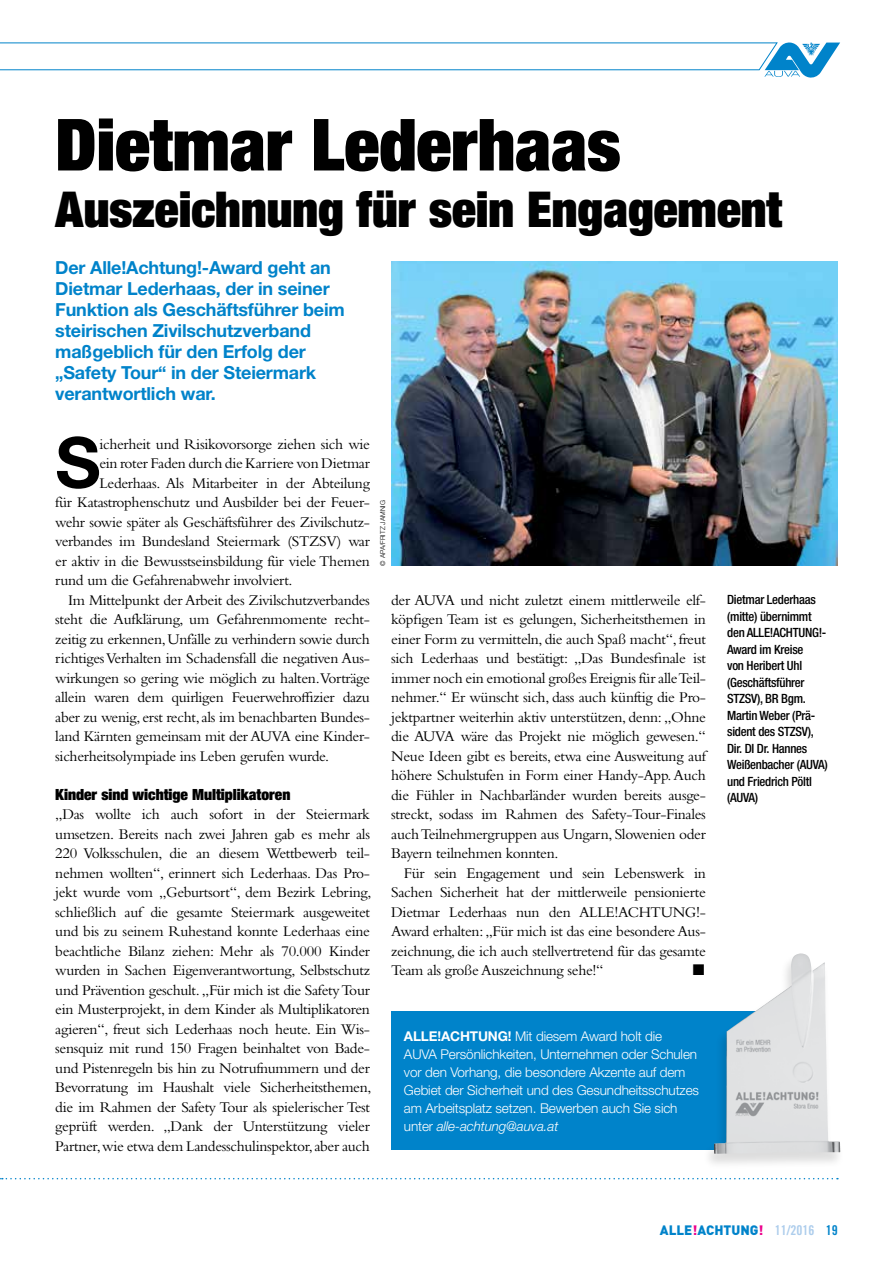
<style>
.page{position:relative;width:893px;height:1263px;background:#fff}
.page>*{position:absolute;margin:0;border:0;box-sizing:border-box;transform-origin:0 0}
.t1{font:900 condensed 72px "Helvetica Neue LT Std";color:#000}
.t2{font:700 70.05px "Helvetica Neue LT Std";color:#000}
.t3{font:900 condensed 49.5px "Helvetica Neue LT Std";color:#000}
.t4{font:700 18px/21px "Helvetica Neue LT Std";letter-spacing:-.01em;color:#0083ca}
.t5{font:15.45px/19.5px "Bembo Std";letter-spacing:-.02em;color:#000;text-align:justify}
.t6{font:900 condensed 15.45px "Helvetica Neue LT Std";color:#000}
.t7{font:15.45px "Zapf Dingbats ITC";color:#000}
.t8{font:300 13.5px/18px "Helvetica Neue LT Std";letter-spacing:-.01em;color:#fff}
.t9{font:900 13.5px "DIN Pro";color:#0083ca}
.t10{font:500 condensed 12.75px/16.5px "Helvetica Neue LT Std";letter-spacing:-.02em;color:#000}
.t11{font:300 6.75px "Helvetica Neue LT Std";color:#000}
.s1{font-weight:700}
.s2{font-style:italic}
.s3{color:#ec008c}
.s4{font-family:"Trade Gothic LT Std Bd Cn 20";font-weight:400;color:#adcdec}
.s5{font-family:"Trade Gothic LT Std Bd Cn 20";font-weight:400}
</style>
<div class="page">
<svg style="left:0;top:1178px;width:838px;height:1px"></svg>
<svg style="left:0;top:42px;width:840px;height:36px"></svg>
<img style="left:391px;top:261px;width:447px;height:305px">
<div style="left:391px;top:1012px;width:383px;height:138px;background:#0083ca"></div>
<div style="left:703px;top:953px;width:142px;height:216px;background:#000;opacity:.14"></div>
<img style="left:782px;top:953px;width:18px;height:39px">
<h1 class="t1" style="left:55px;top:99px;width:567px">Dietmar Lederhaas</h1>
<h3 class="t3" style="left:55px;top:178px;width:728px">Auszeichnung für sein Engagement</h3>
<p class="t4" style="left:55px;top:257px;width:291px">Der Alle!Achtung!-Award geht an<br>Dietmar Lederhaas, der in seiner<br>Funktion als Geschäftsführer beim steirischen Zivilschutzverband maßgeblich für den Erfolg der „Safety Tour“ in der Steiermark verantwortlich war.</p>
<h2 class="t2" style="left:55px;top:419px;width:47px">S</h2>
<p class="t5" style="left:99px;top:434px;width:272px">icherheit und Risikovorsorge ziehen sich wie</p>
<p class="t5" style="left:99px;top:453px;width:272px">ein roter Faden durch die Karriere von Dietmar</p>
<p class="t5" style="left:99px;top:473px;width:272px">Lederhaas. Als Mitarbeiter in der Abteilung</p>
<p class="t5" style="left:55px;top:492px;width:316px">für Katastrophenschutz und Ausbilder bei der Feuer-</p>
<p class="t5" style="left:55px;top:512px;width:316px">wehr sowie später als Geschäftsführer des Zivilschutz-</p>
<p class="t5" style="left:55px;top:531px;width:316px">verbandes im Bundesland Steiermark (STZSV) war</p>
<p class="t5" style="left:55px;top:551px;width:316px">er aktiv in die Bewusstseinsbildung für viele Themen</p>
<p class="t5" style="left:55px;top:570px;width:239px">rund um die Gefahrenabwehr involviert.</p>
<p class="t5" style="left:68px;top:590px;width:303px">Im Mittelpunkt der Arbeit des Zivilschutzverbandes</p>
<p class="t5" style="left:55px;top:609px;width:316px">steht die Aufklärung, um Gefahrenmomente recht-</p>
<p class="t5" style="left:55px;top:629px;width:316px">zeitig zu erkennen, Unfälle zu verhindern sowie durch</p>
<p class="t5" style="left:55px;top:648px;width:316px">richtiges Verhalten im Schadensfall die negativen Aus-</p>
<p class="t5" style="left:55px;top:668px;width:316px">wirkungen so gering wie möglich zu halten.Vorträge</p>
<p class="t5" style="left:55px;top:687px;width:316px">allein waren dem quirligen Feuerwehroffizier dazu</p>
<p class="t5" style="left:55px;top:707px;width:316px">aber zu wenig, erst recht, als im benachbarten Bundes-</p>
<p class="t5" style="left:55px;top:726px;width:316px">land Kärnten gemeinsam mit der AUVA eine Kinder-</p>
<p class="t5" style="left:55px;top:746px;width:275px">sicherheitsolympiade ins Leben gerufen wurde.</p>
<p class="t6" style="left:55px;top:784px;width:237px">Kinder sind wichtige Multiplikatoren</p>
<p class="t5" style="left:55px;top:804px;width:318px">„Das wollte ich auch sofort in der Steiermark umsetzen. Bereits nach zwei Jahren gab es mehr als 220 Volksschulen, die an diesem Wettbewerb teil&shy;nehmen wollten“, erinnert sich Lederhaas. Das Pro&shy;jekt wurde vom „Geburtsort“, dem Bezirk Lebring, schließlich auf die gesamte Steiermark ausgeweitet und bis zu seinem Ruhestand konnte Lederhaas eine beachtliche Bilanz ziehen: Mehr als 70.000 Kinder wurden in Sachen Eigenverantwortung, Selbstschutz und Prävention geschult. „Für mich ist die Safety Tour ein Musterprojekt, in dem Kinder als Multiplikatoren agieren“, freut sich Lederhaas noch heute. Ein Wis&shy;sensquiz mit rund 150 Fragen beinhaltet von Bade&shy;und Pistenregeln bis hin zu Notrufnummern und der Bevorratung im Haushalt viele Sicherheitsthemen, die im Rahmen der Safety Tour als spielerischer Test geprüft werden. „Dank der Unterstützung vieler Partner, wie etwa dem Landesschulinspektor, aber auch</p>
<p class="t11" style="left:379px;top:566px;width:67px;rotate:-90deg">© APA/Fritz Jamnig</p>
<p class="t5" style="left:391px;top:590px;width:316px">der AUVA und nicht zuletzt einem mittlerweile elf&shy;köpfigen Team ist es gelungen, Sicherheitsthemen in einer Form zu vermitteln, die auch Spaß macht“, freut sich Lederhaas und bestätigt: „Das Bundesfinale ist immer noch ein emotional großes Ereignis für alle Teil&shy;nehmer.“ Er wünscht sich, dass auch künftig die Pro&shy;jektpartner weiterhin aktiv unterstützen, denn: „Ohne die AUVA wäre das Projekt nie möglich gewesen.“ Neue Ideen gibt es bereits, etwa eine Ausweitung auf höhere Schulstufen in Form einer Handy-App. Auch die Fühler in Nachbarländer wurden bereits ausge&shy;streckt, sodass im Rahmen des Safety-Tour-Finales auch Teilnehmergruppen aus Ungarn, Slowenien oder Bayern teilnehmen konnten.</p>
<p class="t5" style="left:391px;top:863px;width:316px;text-indent:13px">Für sein Engagement und sein Lebenswerk in Sachen Sicherheit hat der mittlerweile pensionierte Dietmar Lederhaas nun den ALLE!ACHTUNG!- Award erhalten: „Für mich ist das eine besondere Aus&shy;zeichnung, die ich auch stellvertretend für das gesamte Team als große Auszeichnung sehe!“</p>
<p class="t7" style="left:693px;top:962px;width:13px">■</p>
<p class="t8" style="left:404px;top:1027px;width:297px"><span class="s1">Alle!Achtung!</span> Mit diesem Award holt die<br>AUVA Persönlichkeiten, Unternehmen oder Schulen vor den Vorhang, die besondere Akzente auf dem Gebiet der Sicherheit und des Gesundheitsschutzes am Arbeitsplatz setzen. Bewerben auch Sie sich unter <span class="s2">alle-achtung@auva.at</span></p>
<p class="t10" style="left:727px;top:591px;width:102px">Dietmar Lederhaas (mitte) übernimmt den ALLE!ACHTUNG!-<br>Award im Kreise<br>von Heribert Uhl (Geschäftsführer<br>STZSV), BR Bgm.<br>Martin Weber (Prä&shy;sident des STZSV),<br>Dir. DI Dr. Hannes<br>Weißenbacher (AUVA) und Friedrich Pöltl (AUVA)</p>
<p class="t9" style="left:660px;top:1218px;width:179px">ALLE<span class="s3">!</span>ACHTUNG<span class="s3">!</span> <span class="s4">11/2016</span> <span class="s5">19</span></p>
</div>
